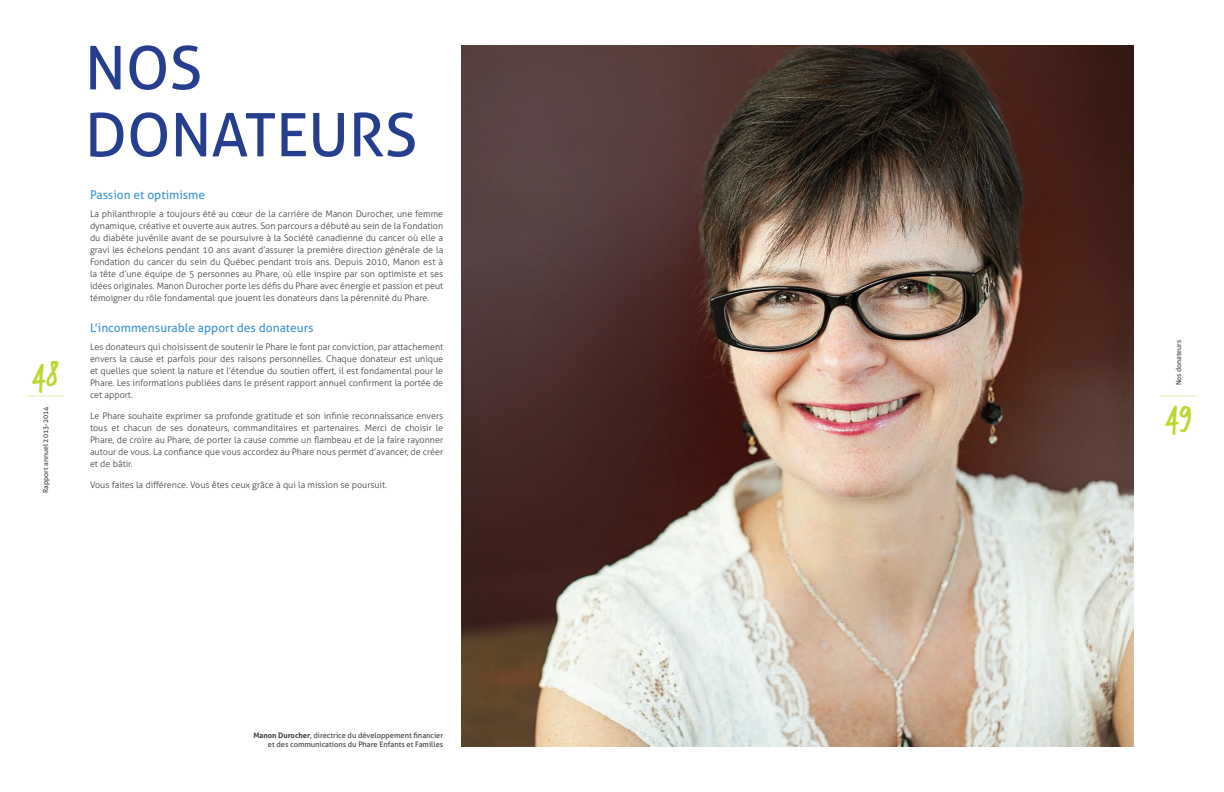
<style>
.page{position:relative;width:1224px;height:792px;background:#fff}
.page>*{position:absolute;margin:0;border:0;box-sizing:border-box;transform-origin:0 0}
.t1{font:60px/67px "Aller";color:#253f8e}
.t2{font:36px "Trash Hand";color:#bed630}
.t3{font:12px "Aller";color:#4095d1}
.t4{font:300 9px/12px "Aller";color:#3e3e3f;text-align:justify}
.t5{font:7.5px/9px "Aller";color:#3e3e3f;text-align:right}
.t6{font:7px "Aller";color:#3e3e3f}
.s1{font-weight:700}
</style>
<div class="page">
<hr style="left:27px;top:396px;width:37px;height:1px;background:#e3ecae">
<hr style="left:1160px;top:396px;width:37px;height:1px;background:#e3ecae">
<img style="left:461px;top:45px;width:673px;height:702px">
<h2 class="t2" style="left:32px;top:357px;width:28px">48</h2>
<p class="t6" style="left:41px;top:493px;width:88px;rotate:-90deg">Rapport annuel 2013-2014</p>
<h1 class="t1" style="left:85px;top:34px;width:334px">NOS<br>DONATEURS</h1>
<h3 class="t3" style="left:90px;top:188px;width:117px">Passion et optimisme</h3>
<p class="t4" style="left:90px;top:208px;width:355px">La philanthropie a toujours été au cœur de la carrière de Manon Durocher, une femme dynamique, créative et ouverte aux autres. Son parcours a débuté au sein de la Fondation du diabète juvénile avant de se poursuivre à la Société canadienne du cancer où elle a gravi les échelons pendant 10 ans avant d’assurer la première direction générale de la Fondation du cancer du sein du Québec pendant trois ans. Depuis 2010, Manon est à la tête d’une équipe de 5 personnes au Phare, où elle inspire par son optimiste et ses idées originales. Manon Durocher porte les défis du Phare avec énergie et passion et peut témoigner du rôle fondamental que jouent les donateurs dans la pérennité du Phare.</p>
<h3 class="t3" style="left:90px;top:320px;width:225px">L’incommensurable apport des donateurs</h3>
<p class="t4" style="left:90px;top:341px;width:355px">Les donateurs qui choisissent de soutenir le Phare le font par conviction, par attachement envers la cause et parfois pour des raisons personnelles. Chaque donateur est unique et quelles que soient la nature et l’étendue du soutien offert, il est fondamental pour le Phare. Les informations publiées dans le présent rapport annuel confirment la portée de cet apport.</p>
<p class="t4" style="left:90px;top:410px;width:355px">Le Phare souhaite exprimer sa profonde gratitude et son infinie reconnaissance envers tous et chacun de ses donateurs, commanditaires et partenaires. Merci de choisir le Phare, de croire au Phare, de porter la cause comme un flambeau et de la faire rayonner autour de vous. La confiance que vous accordez au Phare nous permet d’avancer, de créer et de bâtir.</p>
<p class="t4" style="left:90px;top:479px;width:298px">Vous faites la différence. Vous êtes ceux grâce à qui la mission se poursuit.</p>
<p class="t5" style="left:253px;top:731px;width:191px"><span class="s1">Manon Durocher</span>, directrice du développement financier et des communications du Phare Enfants et Familles</p>
<p class="t6" style="left:1174px;top:385px;width:47px;rotate:-90deg">Nos donateurs</p>
<h2 class="t2" style="left:1166px;top:399px;width:28px">49</h2>
</div>
